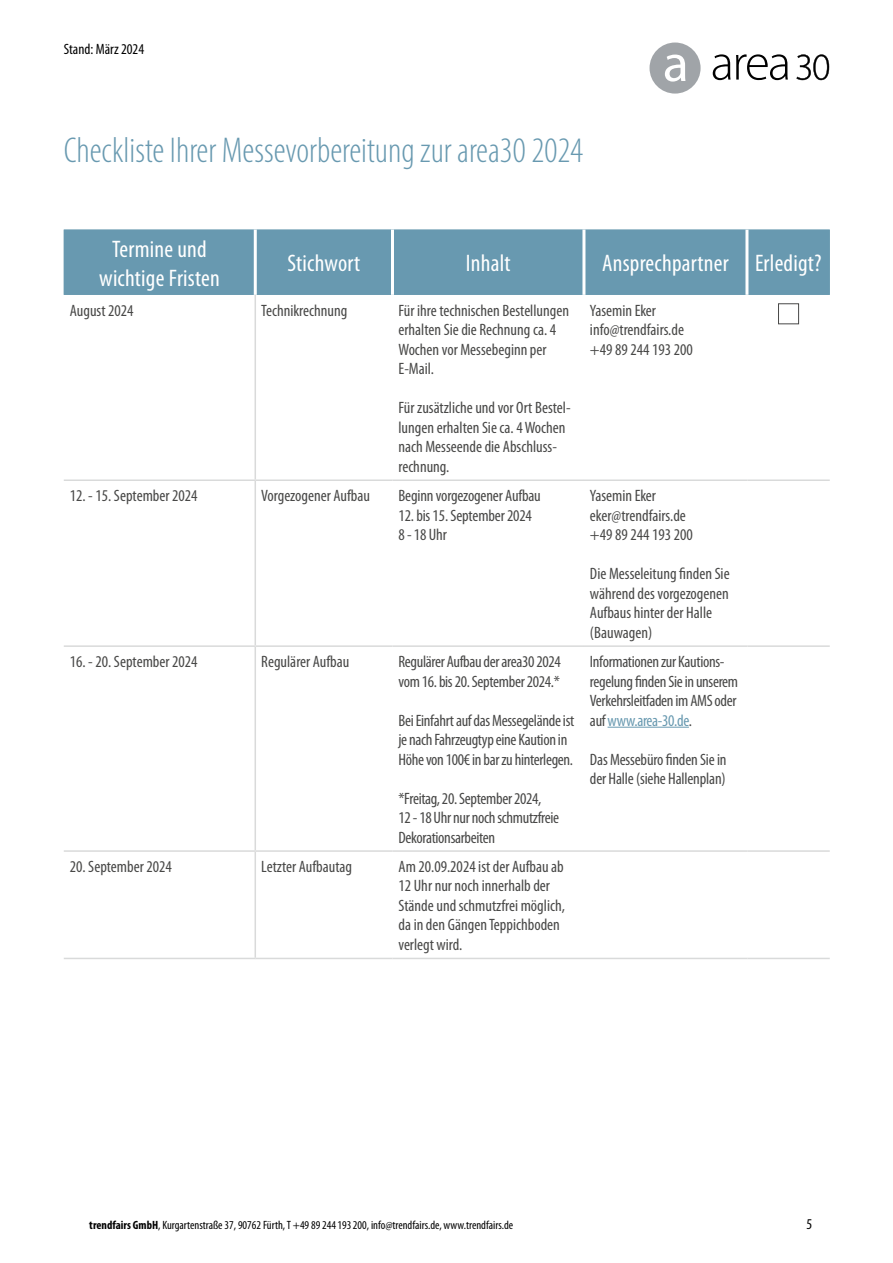
<style>
.page{position:relative;width:893px;height:1263px;background:#fff}
.page>*{position:absolute;margin:0;border:0;box-sizing:border-box;transform-origin:0 0}
.t1{font:300 condensed 36px "Myriad Pro";color:#6899b0}
.t2{font:condensed 24px/28.8px "Myriad Pro";letter-spacing:.01em;color:#fff;text-align:center}
.t3{font:condensed 16.5px/19.5px "Myriad Pro";color:#484847}
.t4{font:condensed 16.5px/19.5px "Myriad Pro";letter-spacing:-.02em;color:#484847}
.t5{font:condensed 15px "Myriad Pro";color:#000}
.t6{font:condensed 12px "Myriad Pro";color:#000}
.s1{color:#6899b0}
.s2{font-weight:700}
</style>
<div class="page">
<div style="left:649px;top:43px;width:52px;height:50px;background:#a0a4a8;border-radius:50%"></div>
<svg style="left:665px;top:55px;width:20px;height:27px"></svg>
<svg style="left:713px;top:54px;width:17px;height:26px"></svg>
<svg style="left:736px;top:54px;width:52px;height:26px"></svg>
<svg style="left:796px;top:54px;width:33px;height:26px"></svg>
<hr style="left:64px;top:479px;width:191px;height:2px;background:#d9dada">
<hr style="left:64px;top:645px;width:191px;height:2px;background:#d9dada">
<hr style="left:64px;top:850px;width:191px;height:2px;background:#d9dada">
<hr style="left:64px;top:958px;width:191px;height:1px;background:#d9dada">
<hr style="left:255px;top:479px;width:137px;height:2px;background:#d9dada">
<hr style="left:392px;top:479px;width:192px;height:2px;background:#d9dada">
<hr style="left:584px;top:479px;width:163px;height:2px;background:#d9dada">
<hr style="left:747px;top:479px;width:83px;height:2px;background:#d9dada">
<hr style="left:255px;top:645px;width:137px;height:2px;background:#d9dada">
<hr style="left:392px;top:645px;width:192px;height:2px;background:#d9dada">
<hr style="left:584px;top:645px;width:163px;height:2px;background:#d9dada">
<hr style="left:747px;top:645px;width:83px;height:2px;background:#d9dada">
<hr style="left:255px;top:850px;width:137px;height:2px;background:#d9dada">
<hr style="left:392px;top:850px;width:192px;height:2px;background:#d9dada">
<hr style="left:584px;top:850px;width:163px;height:2px;background:#d9dada">
<hr style="left:747px;top:850px;width:83px;height:2px;background:#d9dada">
<hr style="left:255px;top:958px;width:137px;height:1px;background:#d9dada">
<hr style="left:392px;top:958px;width:192px;height:1px;background:#d9dada">
<hr style="left:584px;top:958px;width:163px;height:1px;background:#d9dada">
<hr style="left:747px;top:958px;width:83px;height:1px;background:#d9dada">
<hr style="left:255px;top:295px;width:1px;height:184px;background:#d9dada">
<hr style="left:255px;top:481px;width:1px;height:164px;background:#d9dada">
<hr style="left:255px;top:647px;width:1px;height:203px;background:#d9dada">
<hr style="left:255px;top:852px;width:1px;height:106px;background:#d9dada">
<div style="left:778px;top:303px;width:21px;height:21px;border:1px solid #484847"></div>
<hr style="left:608px;top:727px;width:81px;height:1px;background:#6899b0">
<div style="left:64px;top:230px;width:766px;height:65px;background:#6899b0"></div>
<hr style="left:745px;top:230px;width:3px;height:65px;background:#fff">
<hr style="left:254px;top:230px;width:3px;height:65px;background:#fff">
<hr style="left:391px;top:230px;width:3px;height:65px;background:#fff">
<hr style="left:582px;top:230px;width:3px;height:65px;background:#fff">
<p class="t5" style="left:64px;top:41px;width:82px">Stand: März 2024</p>
<h1 class="t1" style="left:64px;top:128px;width:521px">Checkliste Ihrer Messevorbereitung zur area30 2024</h1>
<h2 class="t2" style="left:99px;top:235px;width:122px">Termine und wichtige Fristen</h2>
<h2 class="t2" style="left:287px;top:249px;width:74px">Stichwort</h2>
<h2 class="t2" style="left:466px;top:249px;width:46px">Inhalt</h2>
<h2 class="t2" style="left:602px;top:249px;width:221px">Ansprechpartner Erledigt?</h2>
<p class="t3" style="left:70px;top:301px;width:65px">August 2024</p>
<p class="t3" style="left:261px;top:301px;width:88px">Technikrechnung</p>
<p class="t3" style="left:398px;top:301px;width:172px">Für ihre technischen Bestellungen erhalten Sie die Rechnung ca. 4<br>Wochen vor Messebeginn per<br>E-Mail.</p>
<p class="t3" style="left:398px;top:398px;width:174px">Für zusätzliche und vor Ort Bestel&shy;lungen erhalten Sie ca. 4 Wochen nach Messeende die Abschluss&shy;rechnung.</p>
<p class="t3" style="left:70px;top:486px;width:129px">12. - 15. September 2024</p>
<p class="t3" style="left:261px;top:486px;width:110px">Vorgezogener Aufbau</p>
<p class="t3" style="left:398px;top:486px;width:144px">Beginn vorgezogener Aufbau</p>
<p class="t3" style="left:398px;top:506px;width:135px">12. bis 15. September 2024<br>8 - 18 Uhr</p>
<p class="t3" style="left:70px;top:652px;width:129px">16. - 20. September 2024</p>
<p class="t3" style="left:261px;top:652px;width:90px">Regulärer Aufbau</p>
<p class="t4" style="left:398px;top:652px;width:164px">Regulärer Aufbau der area30 2024 vom 16. bis 20. September 2024.*</p>
<p class="t4" style="left:398px;top:711px;width:177px">Bei Einfahrt auf das Messegelände ist je nach Fahrzeugtyp eine Kaution in<br>Höhe von 100€ in bar zu hinterlegen.</p>
<p class="t4" style="left:398px;top:789px;width:162px">*Freitag, 20. September 2024,<br>12 - 18 Uhr nur noch schmutzfreie<br>Dekorationsarbeiten</p>
<p class="t3" style="left:70px;top:857px;width:104px">20. September 2024</p>
<p class="t3" style="left:261px;top:857px;width:92px">Letzter Aufbautag</p>
<p class="t3" style="left:398px;top:857px;width:168px">Am 20.09.2024 ist der Aufbau ab<br>12 Uhr nur noch innerhalb der<br>Stände und schmutzfrei möglich, da in den Gängen Teppichboden verlegt wird.</p>
<p class="t3" style="left:590px;top:301px;width:104px">Yasemin Eker info@trendfairs.de +49 89 244 193 200</p>
<p class="t3" style="left:590px;top:486px;width:104px">Yasemin Eker eker@trendfairs.de +49 89 244 193 200</p>
<p class="t3" style="left:590px;top:564px;width:141px">Die Messeleitung finden Sie während des vorgezogenen<br>Aufbaus hinter der Halle (Bauwagen)</p>
<p class="t4" style="left:590px;top:652px;width:150px">Informationen zur Kautions&shy;regelung finden Sie in unserem<br>Verkehrsleitfaden im AMS oder auf <span class="s1">www.area-30.de</span>.</p>
<p class="t3" style="left:590px;top:750px;width:138px">Das Messebüro finden Sie in der Halle (siehe Hallenplan)</p>
<p class="t6" style="left:89px;top:1218px;width:425px"><span class="s2">trendfairs GmbH</span>, Kurgartenstraße 37, 90762 Fürth, T +49 89 244193200, info@trendfairs.de, www.trendfairs.de</p>
<p class="t5" style="left:806px;top:1216px;width:7px">5</p>
</div>
